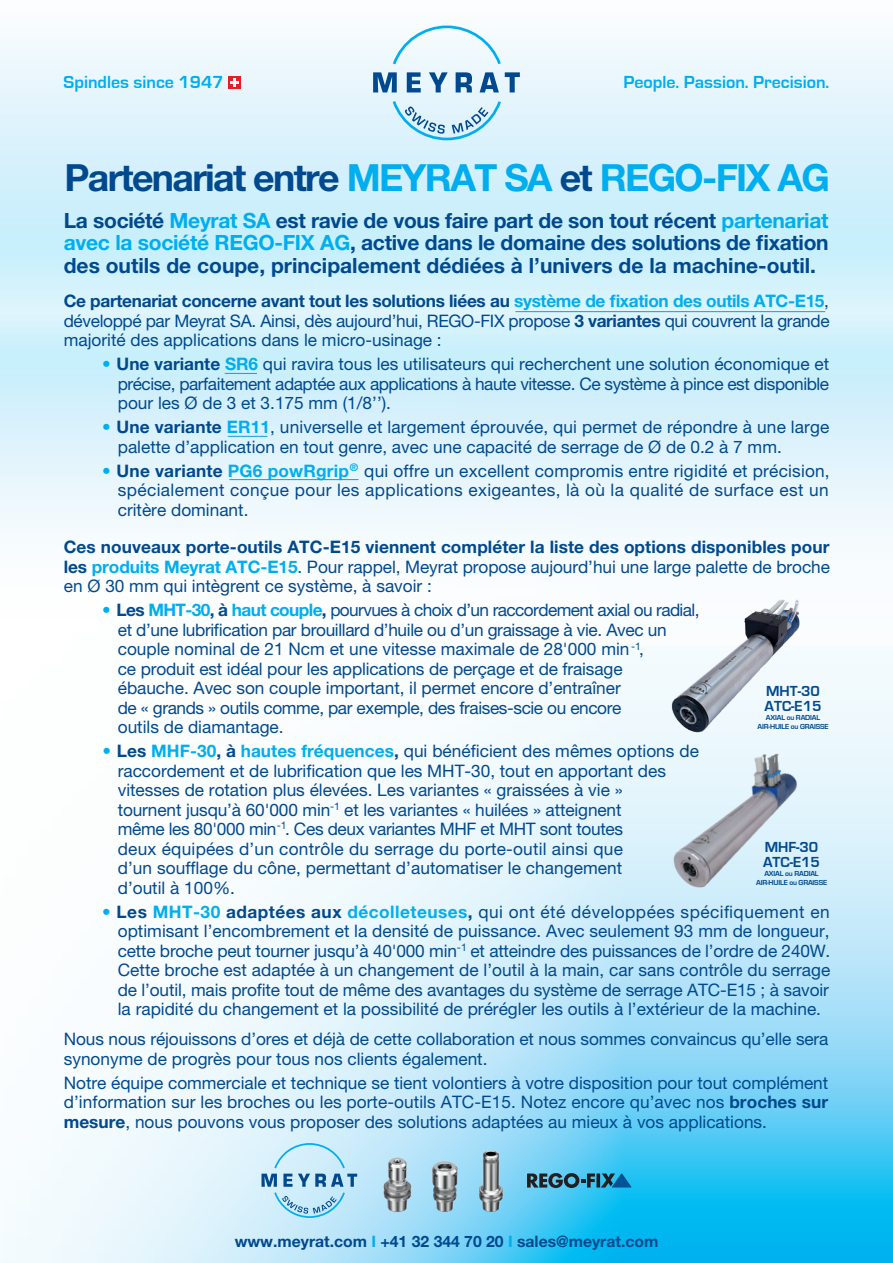
<style>
.page{position:relative;width:893px;height:1263px;background:#fff}
.page>*{position:absolute;margin:0;border:0;box-sizing:border-box;transform-origin:0 0}
.t1{font:700 37.5px "Helvetica Neue LT Pro";letter-spacing:-.045em;color:#01498e}
.t2{font:700 21px/22.5px "Helvetica Neue LT Pro";color:#01498e;text-align:justify}
.t3{font:700 18px "Eurostile";color:#00aeef}
.t4{font:17.25px/19.5px "Helvetica Neue LT Pro";color:#01498e;text-align:justify}
.t5{font:700 15.75px "Helvetica Neue LT Pro";color:#01498e}
.t6{font:700 15px/15px "Eurostile";color:#01498e}
.t7{font:10.5px "Helvetica Neue LT Pro";color:#01498e}
.t8{font:700 10.5px "Helvetica Neue LT Pro";color:#00aeef}
.t9{font:700 7.5px/9px "Eurostile";letter-spacing:-.02em;color:#01498e;text-align:center}
.s1{color:#00aeef}
.s2{font-weight:700}
.s3{font-weight:700;color:#00aeef}
</style>
<div class="page">
<img style="left:0;top:650px;width:893px;height:613px">
<svg style="left:261px;top:1143px;width:96px;height:75px;background:#b0d9ef"></svg>
<img style="left:661px;top:748px;width:148px;height:147px">
<svg style="left:0;top:25px;width:893px;height:522px;background:#daf3fc"></svg>
<img style="left:664px;top:599px;width:143px;height:139px">
<svg style="left:373px;top:72px;width:24px;height:20px"></svg>
<svg style="left:407px;top:72px;width:14px;height:20px"></svg>
<svg style="left:429px;top:72px;width:19px;height:20px"></svg>
<svg style="left:456px;top:72px;width:16px;height:20px"></svg>
<svg style="left:480px;top:72px;width:19px;height:20px"></svg>
<svg style="left:505px;top:72px;width:15px;height:20px"></svg>
<svg style="left:393px;top:26px;width:108px;height:38px"></svg>
<svg style="left:393px;top:101px;width:108px;height:39px;background:#badff1"></svg>
<div style="left:228px;top:76px;width:13px;height:12px;background:#e91d24"></div>
<svg style="left:231px;top:78px;width:8px;height:8px"></svg>
<svg style="left:527px;top:1173px;width:104px;height:15px;background:#30708a"></svg>
<hr style="left:515px;top:311px;width:310px;height:1px;background:#149dd9">
<hr style="left:225px;top:373px;width:32px;height:1px;background:#149dd9">
<hr style="left:228px;top:436px;width:39px;height:1px;background:#149dd9">
<hr style="left:229px;top:479px;width:130px;height:1px;background:#149dd9">
<img style="left:430px;top:1156px;width:25px;height:60px">
<img style="left:366px;top:1152px;width:64px;height:64px">
<img style="left:455px;top:1144px;width:72px;height:73px">
<p class="t3" style="left:64px;top:72px;width:161px">Spindles since 1947</p>
<p class="t3" style="left:623px;top:72px;width:208px">People. Passion. Precision.</p>
<h1 class="t1" style="left:65px;top:155px;width:767px">Partenariat entre <span class="s1">MEYRAT SA</span> et <span class="s1">REGO-FIX AG</span></h1>
<p class="t2" style="left:64px;top:209px;width:766px">La société <span class="s1">Meyrat SA</span> est ravie de vous faire part de son tout récent <span class="s1">partenariat avec la société REGO-FIX AG</span>, active dans le domaine des solutions de fixation des outils de coupe, principalement dédiées à l’univers de la machine-outil.</p>
<p class="t4" style="left:64px;top:291px;width:767px"><span class="s2">Ce partenariat concerne avant tout les solutions liées au</span> <span class="s3">système de fixation des outils ATC-E15</span>, développé par Meyrat SA. Ainsi, dès aujourd’hui, REGO-FIX propose <span class="s2">3 variantes</span> qui couvrent la grande majorité des applications dans le micro-usinage :</p>
<p class="t4" style="left:118px;top:354px;width:713px;text-indent:-16px"><span class="s1">•</span> <span class="s2">Une variante</span> <span class="s3">SR6</span> qui ravira tous les utilisateurs qui recherchent une solution économique et précise, parfaitement adaptée aux applications à haute vitesse. Ce système à pince est disponible pour les Ø de 3 et 3.175 mm (1/8’’).</p>
<p class="t4" style="left:118px;top:417px;width:713px;text-indent:-16px"><span class="s1">•</span> <span class="s2">Une variante</span> <span class="s3">ER11</span>, universelle et largement éprouvée, qui permet de répondre à une large palette d’application en tout genre, avec une capacité de serrage de Ø de 0.2 à 7 mm.</p>
<p class="t4" style="left:118px;top:461px;width:713px;text-indent:-16px"><span class="s1">•</span> <span class="s2">Une variante</span> <span class="s3">PG6 powRgrip</span> qui offre un excellent compromis entre rigidité et précision, spécialement conçue pour les applications exigeantes, là où la qualité de surface est un critère dominant.</p>
<p class="t4" style="left:64px;top:537px;width:768px"><span class="s2">Ces nouveaux porte-outils ATC-E15 viennent compléter la liste des options disponibles pour les</span> <span class="s3">produits Meyrat ATC-E15</span>. Pour rappel, Meyrat propose aujourd’hui une large palette de broche en Ø 30 mm qui intègrent ce système, à savoir :</p>
<p class="t4" style="left:118px;top:600px;width:583px;text-align:left;text-indent:-16px"><span class="s1">•</span> <span class="s2">Les</span> <span class="s3">MHT-30</span><span class="s2">, à</span> <span class="s3">haut couple</span><span class="s2">,</span> pourvues à choix d’un raccordement axial ou radial, et d’une lubrification par brouillard d’huile ou d’un graissage à vie. Avec un couple nominal de 21 Ncm et une vitesse maximale de 28'000 min ,<br>ce produit est idéal pour les applications de perçage et de fraisage<br>ébauche. Avec son couple important, il permet encore d’entraîner<br>de « grands » outils comme, par exemple, des fraises-scie ou encore<br>outils de diamantage.</p>
<p class="t4" style="left:118px;top:741px;width:583px;text-align:left;text-indent:-15px"><span class="s1">•</span> <span class="s2">Les</span> <span class="s3">MHF-30</span><span class="s2">, à</span> <span class="s3">hautes fréquences</span><span class="s2">,</span> qui bénéficient des mêmes options de raccordement et de lubrification que les MHT-30, tout en apportant des vitesses de rotation plus élevées. Les variantes « graissées à vie »<br>tournent jusqu’à 60'000 min et les variantes « huilées » atteignent<br>même les 80'000 min . Ces deux variantes MHF et MHT sont toutes<br>deux équipées d’un contrôle du serrage du porte-outil ainsi que<br>d’un soufflage du cône, permettant d’automatiser le changement<br>d’outil à 100%.</p>
<p class="t4" style="left:118px;top:902px;width:714px;text-indent:-16px"><span class="s1">•</span> <span class="s2">Les</span> <span class="s3">MHT-30</span> <span class="s2">adaptées aux</span> <span class="s3">décolleteuses</span><span class="s2">,</span> qui ont été développées spécifiquement en optimisant l’encombrement et la densité de puissance. Avec seulement 93 mm de longueur, cette broche peut tourner jusqu’à 40'000 min et atteindre des puissances de l’ordre de 240W.<br>Cette broche est adaptée à un changement de l’outil à la main, car sans contrôle du serrage de l’outil, mais profite tout de même des avantages du système de serrage ATC-E15 ; à savoir la rapidité du changement et la possibilité de prérégler les outils à l’extérieur de la machine.</p>
<p class="t4" style="left:64px;top:1029px;width:766px">Nous nous réjouissons d’ores et déjà de cette collaboration et nous sommes convaincus qu’elle sera synonyme de progrès pour tous nos clients également.</p>
<p class="t4" style="left:64px;top:1073px;width:766px">Notre équipe commerciale et technique se tient volontiers à votre disposition pour tout complément d’information sur les broches ou les porte-outils ATC-E15. Notez encore qu’avec nos <span class="s2">broches sur mesure</span>, nous pouvons vous proposer des solutions adaptées au mieux à vos applications.</p>
<p class="t8" style="left:350px;top:461px;width:10px">®</p>
<p class="t7" style="left:631px;top:640px;width:11px">-1</p>
<p class="t6" style="left:764px;top:684px;width:59px">MHT-30<br>ATC-E15</p>
<p class="t9" style="left:757px;top:713px;width:72px">AXIAL ou RADIAL<br>AIR-HUILE ou GRAISSE</p>
<p class="t7" style="left:330px;top:800px;width:11px">-1</p>
<p class="t7" style="left:277px;top:819px;width:11px">-1</p>
<p class="t6" style="left:763px;top:839px;width:58px">MHF-30<br>ATC-E15</p>
<p class="t9" style="left:756px;top:869px;width:72px">AXIAL ou RADIAL<br>AIR-HUILE ou GRAISSE</p>
<p class="t7" style="left:457px;top:940px;width:11px">-1</p>
<p class="t5" style="left:235px;top:1231px;width:425px">www.meyrat.com <span class="s1">I</span> +41 32 344 70 20 <span class="s1">I</span> sales@meyrat.com</p>
</div>
